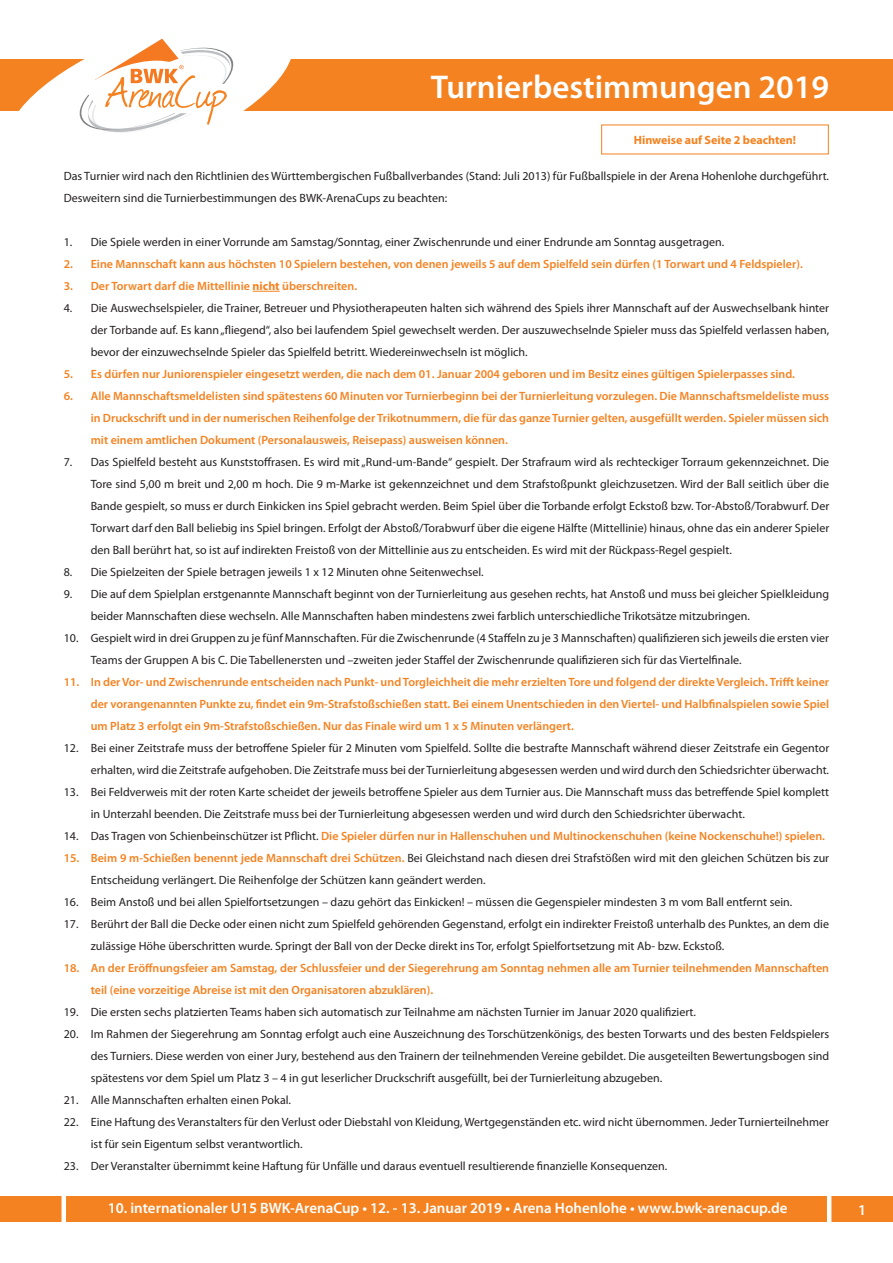
<style>
.page{position:relative;width:893px;height:1263px;background:#fff}
.page>*{position:absolute;margin:0;border:0;box-sizing:border-box;transform-origin:0 0}
.t1{font:600 33px "Myriad Pro";color:#fff}
.t2{font:600 15px "Myriad Pro";color:#fff}
.Fließtext_-_Teams{font:12px/22px "Myriad Pro";color:#231f20}
.Fließtext_-_Teams-2{font:600 12px/22px "Myriad Pro";color:#f58220;text-align:justify}
.t3{font:700 12px "Myriad Pro";color:#f58220}
.s1{font-weight:700}
.s2{font-weight:400;color:#231f20}
.s3{font-weight:600;color:#f58220}
</style>
<div class="page">
<div style="left:0;top:1196px;width:893px;height:25px;background:#f58220"></div>
<hr style="left:827px;top:1193px;width:4px;height:32px;background:#fff">
<hr style="left:62px;top:1193px;width:4px;height:32px;background:#fff">
<div style="left:0;top:60px;width:893px;height:51px;background:#f58220"></div>
<svg style="left:0;top:38px;width:303px;height:73px;fill:#fff"></svg>
<svg style="left:75px;top:39px;width:159px;height:94px"></svg>
<svg style="left:253px;top:291px;width:27px;height:1px"></svg>
<p class="t1" style="left:431px;top:66px;width:400px">Turnierbestimmungen 2019</p>
<p class="t3" style="left:634px;top:132px;width:164px">Hinweise auf Seite 2 beachten!</p>
<p class="Fließtext_-_Teams" style="left:64px;top:165px;width:767px">Das Turnier wird nach den Richtlinien des Württembergischen Fußballverbandes (Stand: Juli 2013) für Fußballspiele in der Arena Hohenlohe durchgeführt.<br>Desweitern sind die Turnierbestimmungen des BWK-ArenaCups zu beachten:</p>
<p class="Fließtext_-_Teams" style="left:64px;top:231px;width:662px">1. Die Spiele werden in einer Vorrunde am Samstag/Sonntag, einer Zwischenrunde und einer Endrunde am Sonntag ausgetragen.</p>
<p class="Fließtext_-_Teams-2" style="left:64px;top:253px;width:740px">2. Eine Mannschaft kann aus höchsten 10 Spielern bestehen, von denen jeweils 5 auf dem Spielfeld sein dürfen (1 Torwart und 4 Feldspieler).</p>
<p class="Fließtext_-_Teams-2" style="left:64px;top:275px;width:295px">3. Der Torwart darf die Mittellinie <span class="s1">nicht</span> überschreiten.</p>
<p class="Fließtext_-_Teams" style="left:91px;top:297px;width:740px;text-align:justify;text-indent:-27px">4. Die Auswechselspieler, die Trainer, Betreuer und Physiotherapeuten halten sich während des Spiels ihrer Mannschaft auf der Auswechselbank hinter der Torbande auf. Es kann „fliegend“, also bei laufendem Spiel gewechselt werden. Der auszuwechselnde Spieler muss das Spielfeld verlassen haben, bevor der einzuwechselnde Spieler das Spielfeld betritt. Wiedereinwechseln ist möglich.</p>
<p class="Fließtext_-_Teams-2" style="left:64px;top:363px;width:733px">5. Es dürfen nur Juniorenspieler eingesetzt werden, die nach dem 01. Januar 2004 geboren und im Besitz eines gültigen Spielerpasses sind.</p>
<p class="Fließtext_-_Teams-2" style="left:91px;top:385px;width:740px;text-indent:-27px">6. Alle Mannschaftsmeldelisten sind spätestens 60 Minuten vor Turnierbeginn bei der Turnierleitung vorzulegen. Die Mannschaftsmeldeliste muss in Druckschrift und in der numerischen Reihenfolge der Trikotnummern, die für das ganze Turnier gelten, ausgefüllt werden. Spieler müssen sich mit einem amtlichen Dokument (Personalausweis, Reisepass) ausweisen können.</p>
<p class="Fließtext_-_Teams" style="left:91px;top:451px;width:740px;text-align:justify;text-indent:-27px">7. Das Spielfeld besteht aus Kunststoffrasen. Es wird mit „Rund-um-Bande“ gespielt. Der Strafraum wird als rechteckiger Torraum gekennzeichnet. Die Tore sind 5,00 m breit und 2,00 m hoch. Die 9 m-Marke ist gekennzeichnet und dem Strafstoßpunkt gleichzusetzen. Wird der Ball seitlich über die Bande gespielt, so muss er durch Einkicken ins Spiel gebracht werden. Beim Spiel über die Torbande erfolgt Eckstoß bzw. Tor-Abstoß/Torabwurf. Der Torwart darf den Ball beliebig ins Spiel bringen. Erfolgt der Abstoß/Torabwurf über die eigene Hälfte (Mittellinie) hinaus, ohne das ein anderer Spieler den Ball berührt hat, so ist auf indirekten Freistoß von der Mittellinie aus zu entscheiden. Es wird mit der Rückpass-Regel gespielt.</p>
<p class="Fließtext_-_Teams" style="left:64px;top:561px;width:421px">8. Die Spielzeiten der Spiele betragen jeweils 1 x 12 Minuten ohne Seitenwechsel.</p>
<p class="Fließtext_-_Teams" style="left:91px;top:583px;width:740px;text-indent:-27px">9. Die auf dem Spielplan erstgenannte Mannschaft beginnt von der Turnierleitung aus gesehen rechts, hat Anstoß und muss bei gleicher Spielkleidung beider Mannschaften diese wechseln. Alle Mannschaften haben mindestens zwei farblich unterschiedliche Trikotsätze mitzubringen.</p>
<p class="Fließtext_-_Teams" style="left:91px;top:627px;width:740px;text-indent:-27px">10. Gespielt wird in drei Gruppen zu je fünf Mannschaften. Für die Zwischenrunde (4 Staffeln zu je 3 Mannschaften) qualifizieren sich jeweils die ersten vier<br>Teams der Gruppen A bis C. Die Tabellenersten und –zweiten jeder Staffel der Zwischenrunde qualifizieren sich für das Viertelfinale.</p>
<p class="Fließtext_-_Teams-2" style="left:91px;top:671px;width:740px;text-indent:-27px">11. In der Vor- und Zwischenrunde entscheiden nach Punkt- und Torgleichheit die mehr erzielten Tore und folgend der direkte Vergleich. Trifft keiner der vorangenannten Punkte zu, findet ein 9m-Strafstoßschießen statt. Bei einem Unentschieden in den Viertel- und Halbfinalspielen sowie Spiel um Platz 3 erfolgt ein 9m-Strafstoßschießen. Nur das Finale wird um 1 x 5 Minuten verlängert.</p>
<p class="Fließtext_-_Teams" style="left:64px;top:737px;width:767px;text-align:right">12. Bei einer Zeitstrafe muss der betroffene Spieler für 2 Minuten vom Spielfeld. Sollte die bestrafte Mannschaft während dieser Zeitstrafe ein Gegentor erhalten, wird die Zeitstrafe aufgehoben. Die Zeitstrafe muss bei der Turnierleitung abgesessen werden und wird durch den Schiedsrichter überwacht.</p>
<p class="Fließtext_-_Teams" style="left:91px;top:781px;width:740px;text-indent:-27px">13. Bei Feldverweis mit der roten Karte scheidet der jeweils betroffene Spieler aus dem Turnier aus. Die Mannschaft muss das betreffende Spiel komplett in Unterzahl beenden. Die Zeitstrafe muss bei der Turnierleitung abgesessen werden und wird durch den Schiedsrichter überwacht.</p>
<p class="Fließtext_-_Teams-2" style="left:64px;top:825px;width:763px"><span class="s2">14. Das Tragen von Schienbeinschützer ist Pflicht.</span> Die Spieler dürfen nur in Hallenschuhen und Multinockenschuhen (keine Nockenschuhe!) spielen.</p>
<p class="Fließtext_-_Teams" style="left:91px;top:847px;width:740px;text-indent:-27px"><span class="s3">15. Beim 9 m-Schießen benennt jede Mannschaft drei Schützen.</span> Bei Gleichstand nach diesen drei Strafstößen wird mit den gleichen Schützen bis zur<br>Entscheidung verlängert. Die Reihenfolge der Schützen kann geändert werden.</p>
<p class="Fließtext_-_Teams" style="left:64px;top:891px;width:730px">16. Beim Anstoß und bei allen Spielfortsetzungen – dazu gehört das Einkicken! – müssen die Gegenspieler mindesten 3 m vom Ball entfernt sein.</p>
<p class="Fließtext_-_Teams" style="left:91px;top:913px;width:740px;text-indent:-27px">17. Berührt der Ball die Decke oder einen nicht zum Spielfeld gehörenden Gegenstand, erfolgt ein indirekter Freistoß unterhalb des Punktes, an dem die zulässige Höhe überschritten wurde. Springt der Ball von der Decke direkt ins Tor, erfolgt Spielfortsetzung mit Ab- bzw. Eckstoß.</p>
<p class="Fließtext_-_Teams-2" style="left:91px;top:957px;width:740px;text-indent:-27px">18. An der Eröffnungsfeier am Samstag, der Schlussfeier und der Siegerehrung am Sonntag nehmen alle am Turnier teilnehmenden Mannschaften teil (eine vorzeitige Abreise ist mit den Organisatoren abzuklären).</p>
<p class="Fließtext_-_Teams" style="left:64px;top:1001px;width:634px">19. Die ersten sechs platzierten Teams haben sich automatisch zur Teilnahme am nächsten Turnier im Januar 2020 qualifiziert.</p>
<p class="Fließtext_-_Teams" style="left:91px;top:1023px;width:740px;text-align:justify;text-indent:-27px">20. Im Rahmen der Siegerehrung am Sonntag erfolgt auch eine Auszeichnung des Torschützenkönigs, des besten Torwarts und des besten Feldspielers des Turniers. Diese werden von einer Jury, bestehend aus den Trainern der teilnehmenden Vereine gebildet. Die ausgeteilten Bewertungsbogen sind spätestens vor dem Spiel um Platz 3 – 4 in gut leserlicher Druckschrift ausgefüllt, bei der Turnierleitung abzugeben.</p>
<p class="Fließtext_-_Teams" style="left:64px;top:1089px;width:229px">21. Alle Mannschaften erhalten einen Pokal.</p>
<p class="Fließtext_-_Teams" style="left:91px;top:1111px;width:740px;text-indent:-27px">22. Eine Haftung des Veranstalters für den Verlust oder Diebstahl von Kleidung, Wertgegenständen etc. wird nicht übernommen. Jeder Turnierteilnehmer ist für sein Eigentum selbst verantwortlich.</p>
<p class="Fließtext_-_Teams" style="left:64px;top:1155px;width:605px">23. Der Veranstalter übernimmt keine Haftung für Unfälle und daraus eventuell resultierende finanzielle Konsequenzen.</p>
<p class="t2" style="left:108px;top:1199px;width:681px">10. internationaler U15 BWK-ArenaCup • 12. - 13. Januar 2019 • Arena Hohenlohe • www.bwk-arenacup.de</p>
<p class="t2" style="left:858px;top:1200px;width:10px">1</p>
</div>
